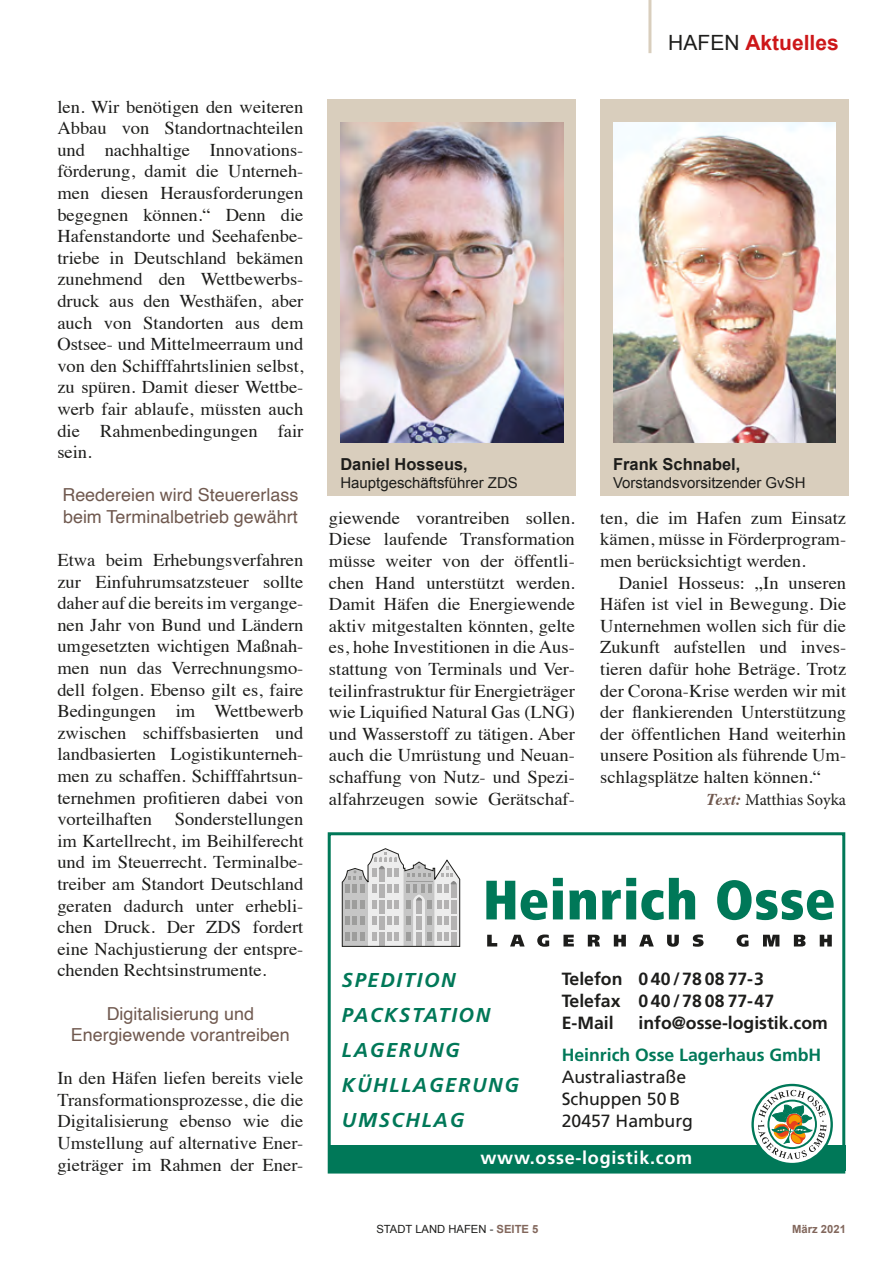
<style>
.page{position:relative;width:893px;height:1263px;background:#fff}
.page>*{position:absolute;margin:0;border:0;box-sizing:border-box;transform-origin:0 0}
.t1{font:700 21px "Arial";color:#cd1719}
.t2{font:italic 700 20.1px/35.1px "Frutiger";letter-spacing:.085em;color:#007858}
.t3{font:18px/21.6px "Times";color:#1d1d1b;text-align:justify}
.t4{font:700 18px "Frutiger";letter-spacing:.04em;color:#fff}
.t5{font:17.85px/21.5px "Helvetica";color:#70594f}
.t6{font:700 17.7px/22px "Frutiger";color:#1d1d1b}
.t7{font:17.7px/22px "Frutiger";color:#1d1d1b}
.t8{font:700 17.7px "Frutiger";color:#007858}
.t9{font:700 16.5px "Arial";color:#1d1d1b}
.t10{font:16.5px "Minion Pro";color:#1d1d1b}
.t11{font:16.05px "Helvetica";color:#000}
.t12{font:15px "Arial";color:#1d1d1b}
.t13{font:11.25px "Arial";color:#1d1d1b}
.t14{font:700 11.25px "Arial";color:#82675c}
.s1{font-weight:400;color:#1d1d1b}
.s2{font-family:"Times";font-weight:700;font-style:italic;color:#70594f}
.s3{font-weight:700;color:#82675c}
</style>
<div class="page">
<hr style="left:648px;top:0;width:3px;height:53px;background:#d9cebd">
<div style="left:328px;top:832px;width:517px;height:341px;border:3px solid #007858"></div>
<svg style="left:342px;top:848px;width:118px;height:99px"></svg>
<svg style="left:486px;top:881px;width:29px;height:38px"></svg>
<svg style="left:521px;top:890px;width:26px;height:30px"></svg>
<svg style="left:553px;top:878px;width:10px;height:41px"></svg>
<svg style="left:569px;top:890px;width:27px;height:29px"></svg>
<svg style="left:602px;top:878px;width:93px;height:42px"></svg>
<svg style="left:717px;top:880px;width:117px;height:40px"></svg>
<svg style="left:487px;top:935px;width:10px;height:11px"></svg>
<svg style="left:510px;top:935px;width:15px;height:11px"></svg>
<svg style="left:537px;top:934px;width:12px;height:13px"></svg>
<svg style="left:563px;top:935px;width:11px;height:11px"></svg>
<svg style="left:588px;top:935px;width:12px;height:11px"></svg>
<svg style="left:614px;top:935px;width:12px;height:11px"></svg>
<svg style="left:639px;top:935px;width:15px;height:11px"></svg>
<svg style="left:667px;top:935px;width:12px;height:12px"></svg>
<svg style="left:693px;top:934px;width:10px;height:13px"></svg>
<svg style="left:737px;top:934px;width:11px;height:13px"></svg>
<svg style="left:763px;top:935px;width:16px;height:11px"></svg>
<svg style="left:794px;top:935px;width:11px;height:11px"></svg>
<svg style="left:820px;top:935px;width:12px;height:11px"></svg>
<div style="left:328px;top:1145px;width:517px;height:26px;background:#007858"></div>
<svg style="left:753px;top:1085px;width:79px;height:79px"></svg>
<div style="left:751px;top:1084px;width:82px;height:81px;border:2px solid #007858;border-radius:50%"></div>
<svg style="left:758px;top:1090px;width:68px;height:69px"></svg>
<div style="left:328px;top:99px;width:248px;height:397px;background:#d9cebd"></div>
<div style="left:600px;top:99px;width:248px;height:397px;background:#d9cebd"></div>
<img style="left:340px;top:122px;width:223px;height:320px">
<img style="left:613px;top:122px;width:223px;height:320px">
<p class="t3" style="left:57px;top:94px;width:248px">len. Wir benötigen den weiteren Abbau von Standortnachteilen und nachhaltige Innovations&shy;förderung, damit die Unterneh&shy;men diesen Herausforderungen begegnen können.“ Denn die Hafenstandorte und Seehafenbe&shy;triebe in Deutschland bekämen zunehmend den Wettbewerbs&shy;druck aus den Westhäfen, aber auch von Standorten aus dem Ostsee- und Mittelmeerraum und von den Schifffahrtslinien selbst, zu spüren. Damit dieser Wettbe&shy;werb fair ablaufe, müssten auch die Rahmenbedingungen fair sein.</p>
<p class="t5" style="left:62px;top:485px;width:237px">Reedereien wird Steuererlass beim Terminalbetrieb gewährt</p>
<p class="t3" style="left:57px;top:548px;width:248px">Etwa beim Erhebungsverfahren zur Einfuhrumsatzsteuer sollte daher auf die bereits im vergange&shy;nen Jahr von Bund und Ländern umgesetzten wichtigen Maßnah&shy;men nun das Verrechnungsmo&shy;dell folgen. Ebenso gilt es, faire Bedingungen im Wettbewerb zwischen schiffsbasierten und landbasierten Logistikunterneh&shy;men zu schaffen. Schifffahrtsun&shy;ternehmen profitieren dabei von vorteilhaften</p>
<p class="t3" style="left:57px;top:807px;width:248px;text-indent:117px">Sonderstellungen im Kartellrecht, im Beihilferecht und im Steuerrecht. Terminalbe&shy;treiber am Standort Deutschland geraten dadurch unter erhebli&shy;chen Druck. Der ZDS fordert eine Nachjustierung der entspre&shy;chenden Rechtsinstrumente.</p>
<p class="t5" style="left:71px;top:1003px;width:221px;text-align:center">Digitalisierung und<br>Energiewende vorantreiben</p>
<p class="t3" style="left:57px;top:1066px;width:248px">In den Häfen liefen bereits viele Transformationsprozesse, die die Digitalisierung ebenso wie die Umstellung auf alternative Ener&shy;gieträger im Rahmen der Ener-</p>
<p class="t1" style="left:668px;top:29px;width:172px"><span class="s1">HAFEN</span> Aktuelles</p>
<p class="t9" style="left:340px;top:453px;width:129px">Daniel Hosseus,</p>
<p class="t12" style="left:340px;top:473px;width:179px">Hauptgeschäftsführer ZDS</p>
<p class="t9" style="left:613px;top:453px;width:129px">Frank Schnabel,</p>
<p class="t12" style="left:613px;top:473px;width:194px">Vorstandsvorsitzender GvSH</p>
<p class="t3" style="left:329px;top:505px;width:247px">giewende vorantreiben sollen.<br>Diese laufende Transformation müsse weiter von der öffentli&shy;chen Hand unterstützt werden.<br>Damit Häfen die Energiewende aktiv mitgestalten könnten, gelte es, hohe Investitionen in die Aus&shy;stattung von Terminals und Ver&shy;teilinfrastruktur für Energieträger wie Liquified Natural Gas (LNG) und Wasserstoff zu tätigen. Aber auch die Umrüstung und Neuan&shy;schaffung von Nutz- und Spezi&shy;alfahrzeugen sowie Gerätschaf-</p>
<p class="t3" style="left:600px;top:505px;width:247px">ten, die im Hafen zum Einsatz kämen, müsse in Förderprogram&shy;men berücksichtigt werden.</p>
<p class="t3" style="left:600px;top:570px;width:247px;text-indent:19px">Daniel Hosseus: „In unseren Häfen ist viel in Bewegung. Die Unternehmen wollen sich für die Zukunft aufstellen und inves&shy;tieren dafür hohe Beträge. Trotz der Corona-Krise werden wir mit der flankierenden Unterstützung der öffentlichen Hand weiterhin unsere Position als führende Um&shy;schlagsplätze halten können.“</p>
<p class="t10" style="left:707px;top:788px;width:141px"><span class="s2">Text:</span> Matthias Soyka</p>
<p class="t11" style="left:334px;top:778px;width:435px">OSSE Imageanzeige 5_2015_Osse 27.05.15 14:29 Seite 1</p>
<p class="t2" style="left:342px;top:962px;width:179px">SPEDITION<br>PACKSTATION<br>LAGERUNG<br>KÜHLLAGERUNG<br>UMSCHLAG</p>
<p class="t6" style="left:562px;top:967px;width:214px">Telefon 0 40 /78 08 77-3<br>Telefax 0 40 /78 08 77-47<br>E-Mail</p>
<p class="t6" style="left:638px;top:1011px;width:191px">info@osse-logistik.com</p>
<p class="t8" style="left:562px;top:1044px;width:261px">Heinrich Osse Lagerhaus GmbH</p>
<p class="t7" style="left:562px;top:1066px;width:133px">Australiastraße<br>Schuppen 50 B<br>20457 Hamburg</p>
<p class="t4" style="left:481px;top:1147px;width:213px">www.osse-logistik.com</p>
<p class="t13" style="left:376px;top:1221px;width:164px">STADT LAND HAFEN - <span class="s3">SEITE 5</span></p>
<p class="t14" style="left:792px;top:1221px;width:55px">März 2021</p>
</div>
